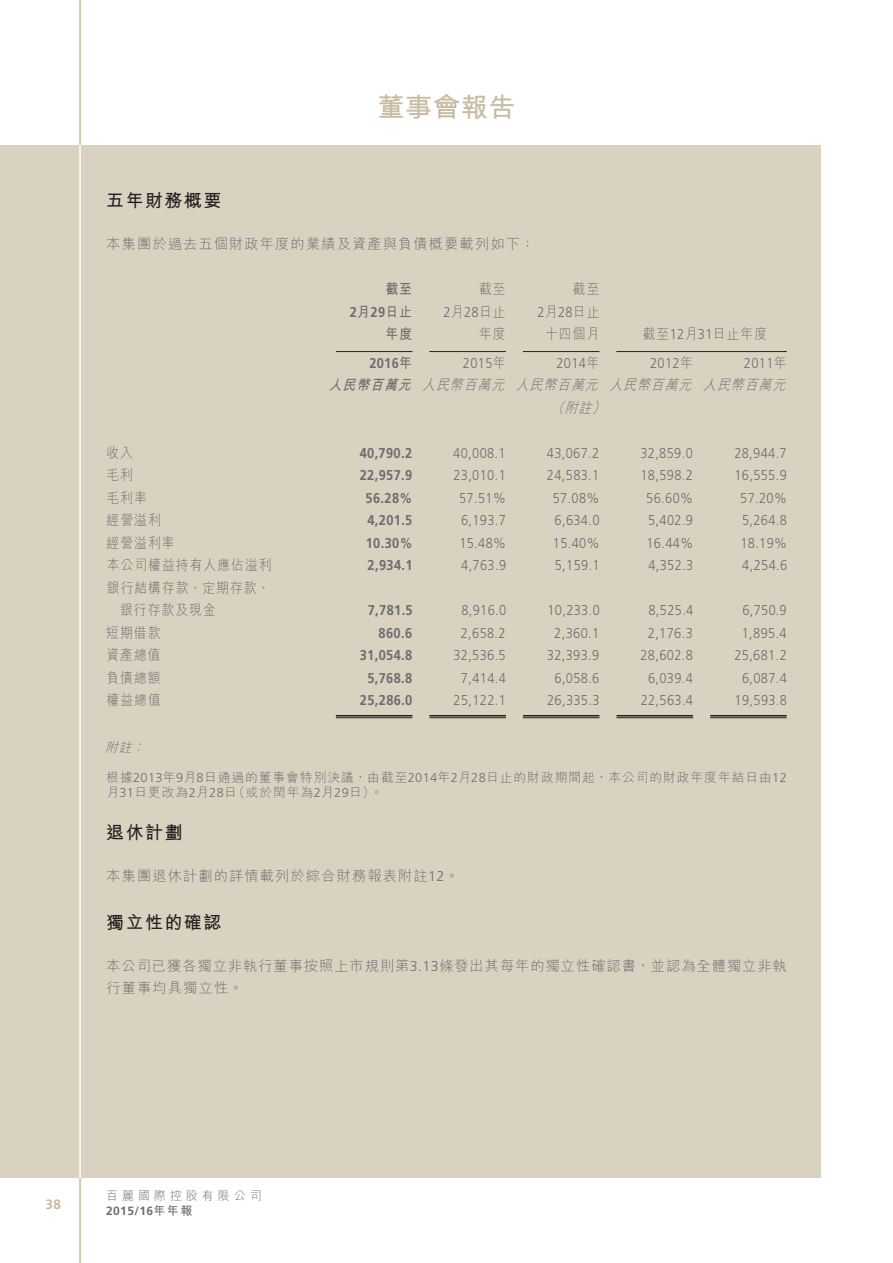
<style>
.page{position:relative;width:893px;height:1263px;background:#fff}
.page>*{position:absolute;margin:0;border:0;box-sizing:border-box;transform-origin:0 0}
.t1{font:700 27px "M Hei HK";letter-spacing:.03em;color:#c7bba0}
.t2{font:700 18px "M Hei HK";letter-spacing:.08em;color:#231f20}
.t3{font:300 14.25px "Frutiger LT Std";letter-spacing:.03em;color:#6c6d70;scale:.9 1}
.t4{font:300 14.25px/22.5px "M Hei HK";letter-spacing:.08em;color:#6c6d70}
.t5{font:700 14.25px "Frutiger LT Std";letter-spacing:.03em;color:#6c6d70;scale:.9 1}
.t6{font:300 14.25px/22.5px "M Hei HK";letter-spacing:.08em;color:#6c6d70;scale:.9 1}
.t7{font:italic 300 14.25px/22.5px "M Hei HK";color:#6c6d70;scale:.9 1}
.t8{font:700 14.25px "M Hei HK";color:#6c6d70;scale:.9 1}
.t9{font:700 13.5px "Frutiger LT Std";color:#c7bba0}
.t10{font:300 12.75px/15px "M Hei HK";letter-spacing:.075em;color:#6c6d70}
.t11{font:italic 300 12.75px "M Hei HK";color:#6c6d70}
.t12{font:700 12px "Frutiger LT Std";letter-spacing:.03em;color:#6c6d70}
.t13{font:300 12px "M Hei HK";letter-spacing:.33em;color:#6c6d70}
.s1{font-family:"M Hei HK"}
.s2{font-family:"Frutiger LT Std"}
.s3{font-weight:700}
</style>
<div class="page">
<div style="left:0;top:145px;width:821px;height:1033px;background:#dad2c1"></div>
<hr style="left:79px;top:0;width:2px;height:145px;background:#c7bba0">
<hr style="left:79px;top:1178px;width:2px;height:85px;background:#c7bba0">
<hr style="left:79px;top:145px;width:2px;height:1033px;background:#fff">
<hr style="left:336px;top:351px;width:76px;height:1px;background:#231f20">
<hr style="left:429px;top:351px;width:77px;height:1px;background:#231f20">
<hr style="left:523px;top:351px;width:76px;height:1px;background:#231f20">
<hr style="left:616px;top:351px;width:171px;height:1px;background:#231f20">
<hr style="left:336px;top:715px;width:76px;height:1px;background:#231f20">
<hr style="left:336px;top:717px;width:76px;height:1px;background:#231f20">
<hr style="left:429px;top:715px;width:77px;height:1px;background:#231f20">
<hr style="left:429px;top:717px;width:77px;height:1px;background:#231f20">
<hr style="left:523px;top:715px;width:76px;height:1px;background:#231f20">
<hr style="left:523px;top:717px;width:76px;height:1px;background:#231f20">
<hr style="left:616px;top:715px;width:77px;height:1px;background:#231f20">
<hr style="left:616px;top:717px;width:77px;height:1px;background:#231f20">
<hr style="left:710px;top:715px;width:77px;height:1px;background:#231f20">
<hr style="left:710px;top:717px;width:77px;height:1px;background:#231f20">
<h1 class="t1" style="left:377px;top:88px;width:140px">董事會報告</h1>
<p class="t2" style="left:106px;top:188px;width:117px">五年財務概要</p>
<p class="t4" style="left:106px;top:232px;width:430px">本集團於過去五個財政年度的業績及資產與負債概要載列如下：</p>
<p class="t8" style="left:385px;top:278px;width:31px">截至</p>
<p class="t6" style="left:479px;top:277px;width:31px">截至</p>
<p class="t6" style="left:573px;top:277px;width:31px">截至</p>
<p class="t5" style="left:350px;top:303px;width:71px">2<span class="s1">月</span>29<span class="s1">日止</span></p>
<p class="t3" style="left:443px;top:304px;width:71px">2<span class="s1">月</span>28<span class="s1">日止</span></p>
<p class="t3" style="left:537px;top:304px;width:71px">2<span class="s1">月</span>28<span class="s1">日止</span></p>
<p class="t8" style="left:385px;top:323px;width:31px">年度</p>
<p class="t6" style="left:479px;top:322px;width:31px">年度</p>
<p class="t6" style="left:545px;top:322px;width:62px">十四個月</p>
<p class="t6" style="left:643px;top:322px;width:140px">截至<span class="s2">12</span>月<span class="s2">31</span>日止年度</p>
<p class="t5" style="left:369px;top:354px;width:49px">2016<span class="s1">年</span></p>
<p class="t3" style="left:463px;top:355px;width:49px">2015<span class="s1">年</span></p>
<p class="t3" style="left:556px;top:355px;width:49px">2014<span class="s1">年</span></p>
<p class="t3" style="left:650px;top:355px;width:49px">2012<span class="s1">年</span></p>
<p class="t3" style="left:744px;top:355px;width:49px">2011<span class="s1">年</span></p>
<p class="t7" style="left:551px;top:373px;width:267px;text-indent:-223px"><span class="s3">人民幣百萬元</span>人民幣百萬元人民幣百萬元人民幣百萬元人民幣百萬元（附註）</p>
<p class="t6" style="left:106px;top:441px;width:31px">收入</p>
<p class="t5" style="left:360px;top:444px;width:60px">40,790.2</p>
<p class="t3" style="left:453px;top:445px;width:60px">40,008.1</p>
<p class="t3" style="left:547px;top:445px;width:60px">43,067.2</p>
<p class="t3" style="left:640px;top:445px;width:60px">32,859.0</p>
<p class="t3" style="left:734px;top:445px;width:60px">28,944.7</p>
<p class="t6" style="left:106px;top:463px;width:31px">毛利</p>
<p class="t5" style="left:360px;top:467px;width:60px">22,957.9</p>
<p class="t3" style="left:453px;top:467px;width:60px">23,010.1</p>
<p class="t3" style="left:547px;top:467px;width:60px">24,583.1</p>
<p class="t3" style="left:640px;top:467px;width:60px">18,598.2</p>
<p class="t3" style="left:734px;top:467px;width:60px">16,555.9</p>
<p class="t6" style="left:106px;top:486px;width:46px">毛利率</p>
<p class="t5" style="left:366px;top:489px;width:53px">56.28%</p>
<p class="t3" style="left:459px;top:490px;width:53px">57.51%</p>
<p class="t3" style="left:553px;top:490px;width:53px">57.08%</p>
<p class="t3" style="left:646px;top:490px;width:53px">56.60%</p>
<p class="t3" style="left:740px;top:490px;width:53px">57.20%</p>
<p class="t6" style="left:107px;top:508px;width:62px">經營溢利</p>
<p class="t5" style="left:367px;top:512px;width:51px">4,201.5</p>
<p class="t3" style="left:461px;top:512px;width:51px">6,193.7</p>
<p class="t3" style="left:555px;top:512px;width:51px">6,634.0</p>
<p class="t3" style="left:648px;top:512px;width:51px">5,402.9</p>
<p class="t3" style="left:742px;top:512px;width:51px">5,264.8</p>
<p class="t6" style="left:107px;top:531px;width:77px">經營溢利率</p>
<p class="t5" style="left:366px;top:534px;width:53px">10.30%</p>
<p class="t3" style="left:459px;top:535px;width:53px">15.48%</p>
<p class="t3" style="left:553px;top:535px;width:53px">15.40%</p>
<p class="t3" style="left:646px;top:535px;width:53px">16.44%</p>
<p class="t3" style="left:740px;top:535px;width:53px">18.19%</p>
<p class="t6" style="left:107px;top:553px;width:185px">本公司權益持有人應佔溢利</p>
<p class="t5" style="left:368px;top:557px;width:51px">2,934.1</p>
<p class="t3" style="left:461px;top:557px;width:51px">4,763.9</p>
<p class="t3" style="left:555px;top:557px;width:51px">5,159.1</p>
<p class="t3" style="left:648px;top:557px;width:51px">4,352.3</p>
<p class="t3" style="left:742px;top:557px;width:51px">4,254.6</p>
<p class="t6" style="left:120px;top:576px;width:168px;text-indent:-13px">銀行結構存款、定期存款、銀行存款及現金</p>
<p class="t5" style="left:368px;top:602px;width:51px">7,781.5</p>
<p class="t3" style="left:461px;top:602px;width:51px">8,916.0</p>
<p class="t3" style="left:547px;top:602px;width:60px">10,233.0</p>
<p class="t3" style="left:648px;top:602px;width:51px">8,525.4</p>
<p class="t3" style="left:742px;top:602px;width:51px">6,750.9</p>
<p class="t6" style="left:106px;top:621px;width:62px">短期借款</p>
<p class="t5" style="left:379px;top:624px;width:39px">860.6</p>
<p class="t3" style="left:461px;top:625px;width:51px">2,658.2</p>
<p class="t3" style="left:554px;top:625px;width:51px">2,360.1</p>
<p class="t3" style="left:648px;top:625px;width:51px">2,176.3</p>
<p class="t3" style="left:742px;top:625px;width:51px">1,895.4</p>
<p class="t6" style="left:106px;top:643px;width:62px">資產總值</p>
<p class="t5" style="left:360px;top:647px;width:60px">31,054.8</p>
<p class="t3" style="left:453px;top:647px;width:60px">32,536.5</p>
<p class="t3" style="left:547px;top:647px;width:60px">32,393.9</p>
<p class="t3" style="left:640px;top:647px;width:60px">28,602.8</p>
<p class="t3" style="left:734px;top:647px;width:60px">25,681.2</p>
<p class="t6" style="left:106px;top:666px;width:62px">負債總額</p>
<p class="t5" style="left:367px;top:669px;width:51px">5,768.8</p>
<p class="t3" style="left:461px;top:670px;width:51px">7,414.4</p>
<p class="t3" style="left:554px;top:670px;width:51px">6,058.6</p>
<p class="t3" style="left:648px;top:670px;width:51px">6,039.4</p>
<p class="t3" style="left:742px;top:670px;width:51px">6,087.4</p>
<p class="t6" style="left:107px;top:688px;width:62px">權益總值</p>
<p class="t5" style="left:360px;top:692px;width:60px">25,286.0</p>
<p class="t3" style="left:453px;top:692px;width:60px">25,122.1</p>
<p class="t3" style="left:547px;top:692px;width:60px">26,335.3</p>
<p class="t3" style="left:641px;top:692px;width:60px">22,563.4</p>
<p class="t3" style="left:735px;top:692px;width:60px">19,593.8</p>
<p class="t11" style="left:105px;top:738px;width:46px">附註︰</p>
<p class="t10" style="left:106px;top:769px;width:682px">根據<span class="s2">2013</span>年<span class="s2">9</span>月<span class="s2">8</span>日通過的董事會特別決議，由截至<span class="s2">2014</span>年<span class="s2">2</span>月<span class="s2">28</span>日止的財政期間起，本公司的財政年度年結日由<span class="s2">12</span>月<span class="s2">31</span>日更改為<span class="s2">2</span>月<span class="s2">28</span>日（或於閏年為<span class="s2">2</span>月<span class="s2">29</span>日）。</p>
<p class="t2" style="left:106px;top:819px;width:78px">退休計劃</p>
<p class="t4" style="left:106px;top:864px;width:354px">本集團退休計劃的詳情載列於綜合財務報表附註<span class="s2">12</span>。</p>
<p class="t2" style="left:106px;top:909px;width:117px">獨立性的確認</p>
<p class="t4" style="left:106px;top:954px;width:682px">本公司已獲各獨立非執行董事按照上市規則第<span class="s2">3.13</span>條發出其每年的獨立性確認書，並認為全體獨立非執行董事均具獨立性。</p>
<p class="t9" style="left:45px;top:1197px;width:17px">38</p>
<p class="t13" style="left:106px;top:1187px;width:157px">百麗國際控股有限公司</p>
<p class="t12" style="left:106px;top:1204px;width:88px">2015/16<span class="s1">年年報</span></p>
</div>
